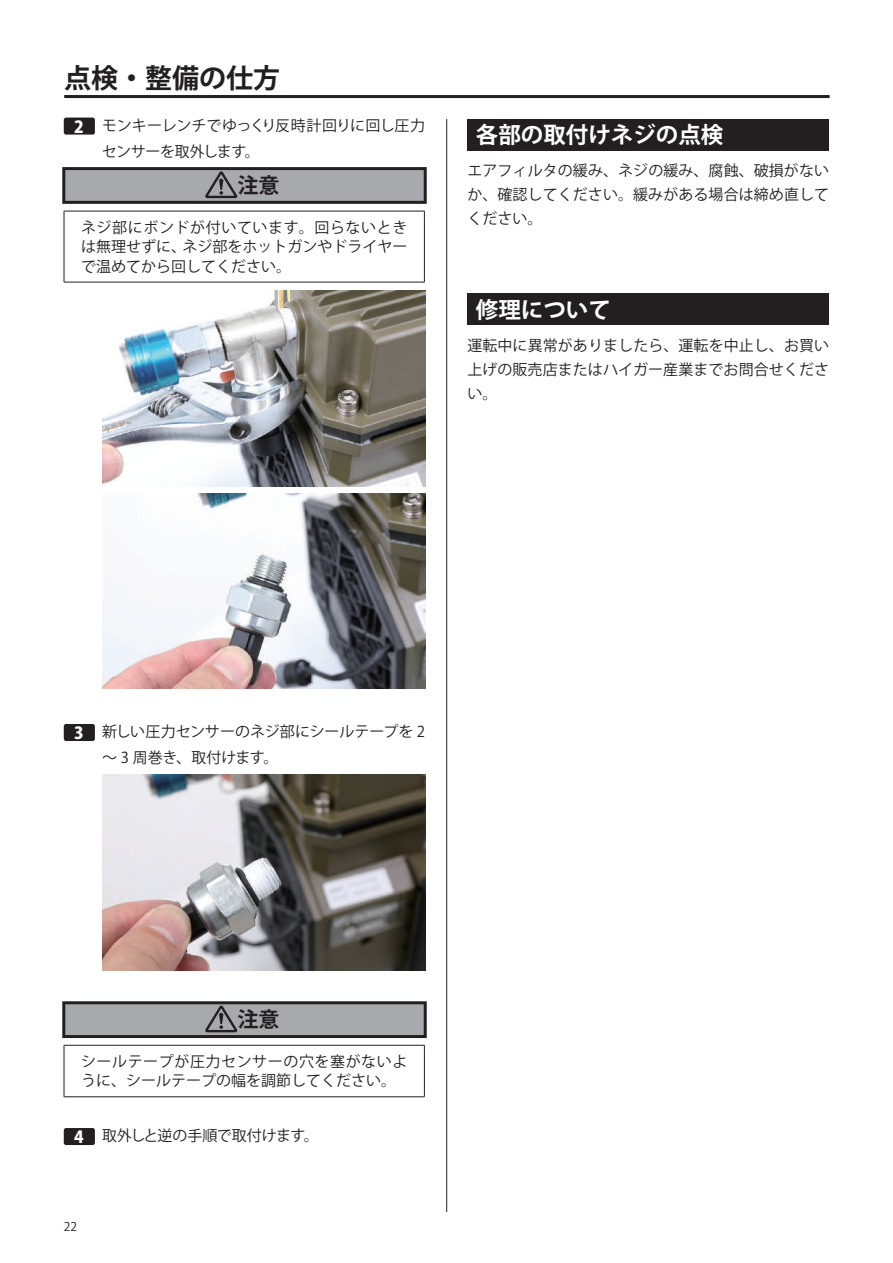
<style>
.page{position:relative;width:893px;height:1263px;background:#fff}
.page>*{position:absolute;margin:0;border:0;box-sizing:border-box;transform-origin:0 0}
.t1{font:700 27px "Koz Go Pro";color:#231f20}
.t2{font:700 22.5px "Koz Go Pro";color:#fff}
.t3{font:700 21px "Koz Go Pr 6 N";color:#231f20}
.t4{font:15px/24px "Koz Go Pr 6 N";letter-spacing:.005em;color:#231f20;text-align:justify}
.t5{font:15px/19.5px "Koz Go Pr 6 N";letter-spacing:.04em;color:#231f20}
.t6{font:15px/26px "Koz Go Pr 6 N";letter-spacing:-.02em;color:#231f20}
.t7{font:12px "Koz Go Pro";color:#231f20}
.s1{font-family:"Koz Go Pro";font-weight:800;font-size:16.5px;color:#fff}
</style>
<div class="page">
<hr style="left:446px;top:119px;width:1px;height:1093px;background:#231f20">
<hr style="left:64px;top:95px;width:766px;height:3px;background:#231f20">
<div style="left:467px;top:119px;width:362px;height:31px;background:#231f20"></div>
<div style="left:467px;top:294px;width:362px;height:31px;background:#231f20"></div>
<div style="left:64px;top:169px;width:361px;height:33px;background:#a8a9ad"></div>
<div style="left:62px;top:167px;width:365px;height:37px;border:3px solid #231f20"></div>
<div style="left:64px;top:1003px;width:361px;height:33px;background:#a8a9ad"></div>
<div style="left:62px;top:1001px;width:365px;height:37px;border:3px solid #231f20"></div>
<div style="left:64px;top:118px;width:31px;height:17px;background:#231f20;border-radius:2px"></div>
<svg style="left:205px;top:171px;width:32px;height:27px"></svg>
<hr style="left:64px;top:211px;width:361px;height:1px;background:#231f20">
<hr style="left:64px;top:211px;width:1px;height:71px;background:#231f20">
<hr style="left:424px;top:211px;width:1px;height:71px;background:#231f20">
<hr style="left:64px;top:282px;width:361px;height:1px;background:#231f20">
<img style="left:102px;top:291px;width:323px;height:195px">
<img style="left:102px;top:493px;width:323px;height:196px">
<div style="left:64px;top:724px;width:31px;height:17px;background:#231f20;border-radius:2px"></div>
<img style="left:102px;top:775px;width:323px;height:195px">
<svg style="left:205px;top:1006px;width:32px;height:26px"></svg>
<hr style="left:64px;top:1045px;width:361px;height:1px;background:#231f20">
<hr style="left:64px;top:1045px;width:1px;height:51px;background:#231f20">
<hr style="left:424px;top:1045px;width:1px;height:51px;background:#231f20">
<hr style="left:64px;top:1096px;width:361px;height:1px;background:#231f20">
<div style="left:64px;top:1128px;width:31px;height:17px;background:#231f20;border-radius:2px"></div>
<h1 class="t1" style="left:64px;top:60px;width:217px">点検・整備の仕方</h1>
<p class="t6" style="left:102px;top:113px;width:325px;text-indent:-28px"><span class="s1">2</span> モンキーレンチでゆっくり反時計回りに回し圧力センサーを取外します。</p>
<h3 class="t3" style="left:237px;top:174px;width:43px">注意</h3>
<p class="t4" style="left:81px;top:218px;width:328px;line-height:19.5px">ネジ部にボンドが付いています。回らないときは無理せずに、ネジ部をホットガンやドライヤーで温めてから回してください。</p>
<h2 class="t2" style="left:476px;top:121px;width:249px">各部の取付けネジの点検</h2>
<p class="t4" style="left:467px;top:159px;width:363px">エアフィルタの緩み、ネジの緩み、腐蝕、破損がないか、確認してください。緩みがある場合は締め直してください。</p>
<h2 class="t2" style="left:476px;top:295px;width:136px">修理について</h2>
<p class="t4" style="left:467px;top:333px;width:363px">運転中に異常がありましたら、運転を中止し、お買い上げの販売店またはハイガー産業までお問合せください。</p>
<p class="t4" style="left:102px;top:719px;width:325px;line-height:26px;text-indent:-28px"><span class="s1">3</span> 新しい圧力センサーのネジ部にシールテープを 2〜 3 周巻き、取付けます。</p>
<h3 class="t3" style="left:237px;top:1008px;width:43px">注意</h3>
<p class="t5" style="left:81px;top:1052px;width:328px">シールテープが圧力センサーの穴を塞がないように、シールテープの幅を調節してください。</p>
<p class="t4" style="left:74px;top:1124px;width:246px"><span class="s1">4</span> 取外しと逆の手順で取付けます。</p>
<p class="t7" style="left:64px;top:1219px;width:15px">22</p>
</div>
